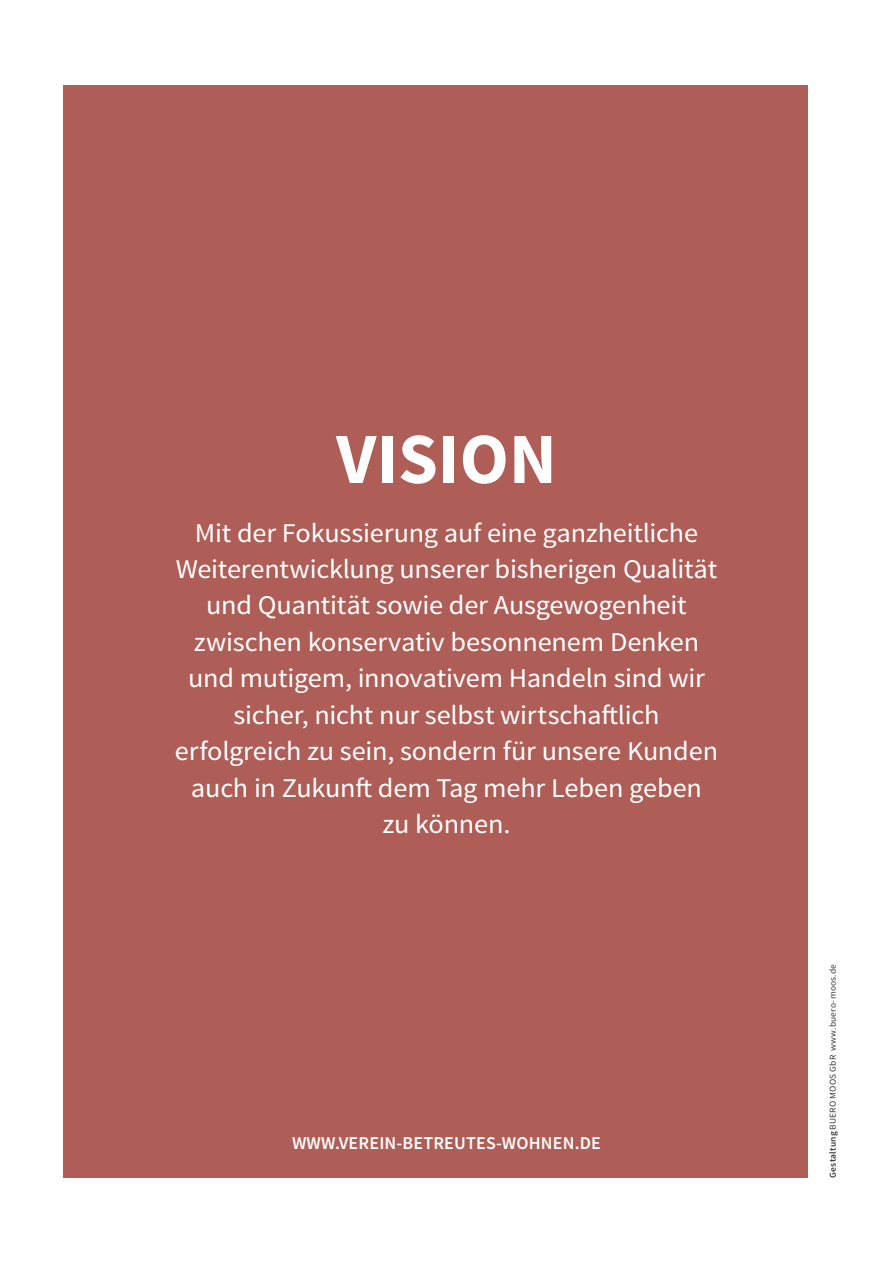
<style>
.page{position:relative;width:893px;height:1263px;background:#fff}
.page>*{position:absolute;margin:0;border:0;box-sizing:border-box;transform-origin:0 0}
.t1{font:700 72px "Source Sans Pro";color:#fff}
.t2{font:27px/36.5px "Source Sans Pro";letter-spacing:-.01em;color:#fff;text-align:center;scale:1.05 1}
.t3{font:600 18px "Source Sans Pro";letter-spacing:.01em;color:#fff}
.t4{font:9px "Source Sans Pro";letter-spacing:.02em;color:#3a3a39;scale:1.05 1}
.s1{font-weight:600}
</style>
<div class="page">
<div style="left:64px;top:85px;width:744px;height:1093px;background:#af5e57"></div>
<h1 class="t1" style="left:336px;top:413px;width:222px">VISION</h1>
<p class="t2" style="left:175px;top:515px;width:519px">Mit der Fokussierung auf eine ganzheitliche Weiterentwicklung unserer bisherigen Qualität und Quantität sowie der Ausgewogenheit zwischen konservativ besonnenem Denken und mutigem, innovativem Handeln sind wir sicher, nicht nur selbst wirtschaftlich erfolgreich zu sein, sondern für unsere Kunden auch in Zukunft dem Tag mehr Leben geben zu können.</p>
<p class="t3" style="left:292px;top:1132px;width:310px">WWW.VEREIN-BETREUTES-WOHNEN.DE</p>
<p class="t4" style="left:827px;top:1178px;width:205px;rotate:-90deg"><span class="s1">Gestaltung</span> BUERO MOOS GbR www.buero-moos.de</p>
</div>
